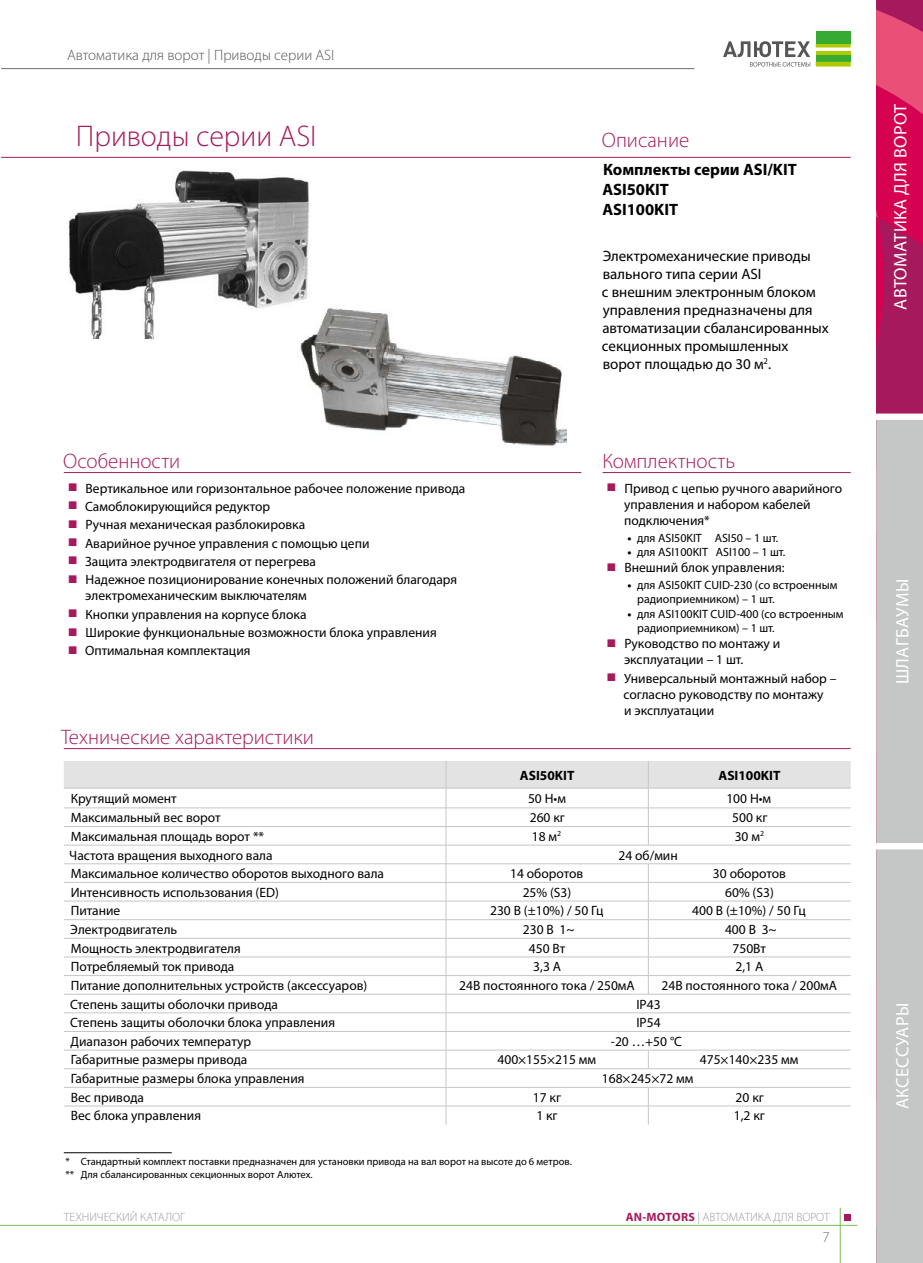
<style>
.page{position:relative;width:923px;height:1263px;background:#fff}
.page>*{position:absolute;margin:0;border:0;box-sizing:border-box;transform-origin:0 0}
.t1{font:300 30px "Myriad Pro";color:#a61a5d}
.t2{font:300 21px "Myriad Pro";color:#a61a5d}
.t3{font:18px "Myriad Pro";letter-spacing:.02em;color:#fff}
.t4{font:700 16.5px/19.8px "Myriad Pro";color:#000}
.t5{font:15px/18px "Myriad Pro";color:#000}
.t6{font:300 15px "Myriad Pro";color:#565655}
.t7{font:300 15px "Myriad Pro";color:#6e6e6e}
.t8{font:13.5px/16.2px "Myriad Pro";color:#000}
.t9{font:700 13.5px "Myriad Pro";color:#000}
.t10{font:12px/14.4px "Myriad Pro";color:#000}
.t11{font:300 12px "Myriad Pro";color:#9c9c9d}
.t12{font:10.5px/12.6px "Myriad Pro";color:#000}
.s1{font-family:"Arial";font-size:16.5px;color:#a61a5d}
.s2{color:#fff}
.s3{font-weight:700}
.s4{font-weight:700;color:#a61a5d}
</style>
<div class="page">
<svg style="left:876px;top:0;width:47px;height:414px;background:#c31b5d"></svg>
<div style="left:815px;top:32px;width:35px;height:12px;background:#37aa32"></div>
<svg style="left:723px;top:41px;width:127px;height:26px"></svg>
<hr style="left:1px;top:68px;width:693px;height:1px;background:#6e6e6e">
<hr style="left:840px;top:1208px;width:1px;height:55px;background:#7abb57">
<hr style="left:0;top:1225px;width:857px;height:1px;background:#7abb57">
<svg style="left:844px;top:1214px;width:6px;height:6px"></svg>
<div style="left:876px;top:420px;width:47px;height:843px;background:#c5c6c6"></div>
<hr style="left:1px;top:157px;width:849px;height:1px;background:#a61a5d">
<hr style="left:64px;top:472px;width:517px;height:1px;background:#a61a5d">
<hr style="left:602px;top:472px;width:248px;height:1px;background:#a61a5d">
<hr style="left:64px;top:748px;width:786px;height:1px;background:#a61a5d">
<svg style="left:64px;top:761px;width:786px;height:363px"></svg>
<hr style="left:648px;top:975px;width:202px;height:1px;background:#c5c6c6">
<hr style="left:446px;top:994px;width:202px;height:1px;background:#c5c6c6">
<hr style="left:648px;top:994px;width:202px;height:1px;background:#c5c6c6">
<hr style="left:64px;top:1152px;width:108px;height:1px;background:#000">
<img style="left:69px;top:170px;width:240px;height:169px">
<img style="left:298px;top:304px;width:268px;height:142px">
<div style="left:876px;top:843px;width:47px;height:6px;background:#fff"></div>
<p class="t6" style="left:67px;top:46px;width:269px">Автоматика для ворот | Приводы серии ASI</p>
<h1 class="t1" style="left:76px;top:118px;width:242px">Приводы серии ASI</h1>
<h2 class="t2" style="left:63px;top:448px;width:119px">Особенности</h2>
<p class="t8" style="left:68px;top:480px;width:399px"><span class="s1">■</span> Вертикальное или горизонтальное рабочее положение привода</p>
<p class="t8" style="left:68px;top:498px;width:204px"><span class="s1">■</span> Самоблокирующийся редуктор</p>
<p class="t8" style="left:68px;top:516px;width:239px"><span class="s1">■</span> Ручная механическая разблокировка</p>
<p class="t8" style="left:68px;top:535px;width:303px"><span class="s1">■</span> Аварийное ручное управления с помощью цепи</p>
<p class="t8" style="left:68px;top:553px;width:250px"><span class="s1">■</span> Защита электродвигателя от перегрева</p>
<p class="t8" style="left:85px;top:571px;width:373px;text-indent:-17px"><span class="s1">■</span> Надежное позиционирование конечных положений благодаря электромеханическим выключателям</p>
<p class="t8" style="left:68px;top:606px;width:240px"><span class="s1">■</span> Кнопки управления на корпусе блока</p>
<p class="t8" style="left:68px;top:624px;width:370px"><span class="s1">■</span> Широкие функциональные возможности блока управления</p>
<p class="t8" style="left:68px;top:643px;width:184px"><span class="s1">■</span> Оптимальная комплектация</p>
<h2 class="t2" style="left:61px;top:724px;width:263px">Технические характеристики<span class="s2">*</span></h2>
<h2 class="t2" style="left:602px;top:127px;width:89px">Описание</h2>
<p class="t4" style="left:602px;top:159px;width:196px">Комплекты серии ASI/KIT<br>ASI50KIT<br>ASI100KIT</p>
<p class="t5" style="left:602px;top:247px;width:228px">Электромеханические приводы вального типа серии ASI<br>с внешним электронным блоком управления предназначены для автоматизации сбалансированных секционных промышленных ворот площадью до 30 м<sup>2</sup>.</p>
<h2 class="t2" style="left:602px;top:448px;width:134px">Комплектность</h2>
<p class="t8" style="left:624px;top:480px;width:220px;text-indent:-17px"><span class="s1">■</span> Привод с цепью ручного аварийного управления и набором кабелей подключения*</p>
<p class="t10" style="left:627px;top:530px;width:152px"><span class="s3">•</span> для ASI50KIT ASI50 – 1 шт.</p>
<p class="t10" style="left:627px;top:544px;width:159px"><span class="s3">•</span> для ASI100KIT ASI100 – 1 шт.</p>
<p class="t8" style="left:606px;top:559px;width:179px"><span class="s1">■</span> Внешний блок управления:</p>
<p class="t10" style="left:637px;top:577px;width:202px;text-indent:-10px"><span class="s3">•</span> для ASI50KIT CUID-230 (со встроенным радиоприемником) – 1 шт.</p>
<p class="t10" style="left:637px;top:606px;width:208px;text-indent:-10px"><span class="s3">•</span> для ASI100KIT CUID-400 (со встроенным радиоприемником) – 1 шт.</p>
<p class="t8" style="left:624px;top:635px;width:158px;text-indent:-17px"><span class="s1">■</span> Руководство по монтажу и эксплуатации – 1 шт.</p>
<p class="t8" style="left:623px;top:670px;width:215px;text-indent:-17px"><span class="s1">■</span> Универсальный монтажный набор – согласно руководству по монтажу<br>и эксплуатации</p>
<p class="t9" style="left:520px;top:766px;width:56px">ASI50KIT</p>
<p class="t9" style="left:718px;top:766px;width:64px">ASI100KIT</p>
<p class="t8" style="left:71px;top:790px;width:107px">Крутящий момент</p>
<p class="t8" style="left:528px;top:790px;width:39px">50 Н•м</p>
<p class="t8" style="left:726px;top:790px;width:46px">100 Н•м</p>
<p class="t8" style="left:71px;top:809px;width:151px">Максимальный вес ворот</p>
<p class="t8" style="left:530px;top:809px;width:37px">260 кг</p>
<p class="t8" style="left:732px;top:809px;width:37px">500 кг</p>
<p class="t8" style="left:71px;top:828px;width:195px">Максимальная площадь ворот **</p>
<p class="t8" style="left:532px;top:828px;width:31px">18 м<sup>2</sup></p>
<p class="t8" style="left:734px;top:828px;width:31px">30 м<sup>2</sup></p>
<p class="t8" style="left:69px;top:847px;width:205px">Частота вращения выходного вала</p>
<p class="t8" style="left:618px;top:847px;width:61px">24 об/мин</p>
<p class="t8" style="left:71px;top:865px;width:315px">Максимальное количество оборотов выходного вала</p>
<p class="t8" style="left:510px;top:865px;width:75px">14 оборотов</p>
<p class="t8" style="left:713px;top:865px;width:75px">30 оборотов</p>
<p class="t8" style="left:71px;top:884px;width:210px">Интенсивность использования (ED)</p>
<p class="t8" style="left:523px;top:884px;width:50px">25% (S3)</p>
<p class="t8" style="left:725px;top:884px;width:50px">60% (S3)</p>
<p class="t8" style="left:71px;top:902px;width:51px">Питание</p>
<p class="t8" style="left:490px;top:902px;width:115px">230 В (±10%) / 50 Гц</p>
<p class="t8" style="left:692px;top:902px;width:115px">400 В (±10%) / 50 Гц</p>
<p class="t8" style="left:70px;top:921px;width:108px">Электродвигатель</p>
<p class="t8" style="left:523px;top:921px;width:53px">230 В 1~</p>
<p class="t8" style="left:725px;top:921px;width:53px">400 В 3~</p>
<p class="t8" style="left:71px;top:940px;width:172px">Мощность электродвигателя</p>
<p class="t8" style="left:529px;top:940px;width:38px">450 Вт</p>
<p class="t8" style="left:732px;top:940px;width:35px">750Вт</p>
<p class="t8" style="left:71px;top:958px;width:165px">Потребляемый ток привода</p>
<p class="t8" style="left:533px;top:958px;width:29px">3,3 А</p>
<p class="t8" style="left:735px;top:958px;width:29px">2,1 А</p>
<p class="t8" style="left:71px;top:977px;width:298px">Питание дополнительных устройств (аксессуаров)</p>
<p class="t8" style="left:459px;top:977px;width:177px">24В постоянного тока / 250мА</p>
<p class="t8" style="left:661px;top:977px;width:177px">24В постоянного тока / 200мА</p>
<p class="t8" style="left:70px;top:996px;width:209px">Степень защиты оболочки привода</p>
<p class="t8" style="left:636px;top:996px;width:26px">IP43</p>
<p class="t8" style="left:70px;top:1014px;width:266px">Степень защиты оболочки блока управления</p>
<p class="t8" style="left:636px;top:1014px;width:26px">IP54</p>
<p class="t8" style="left:71px;top:1033px;width:182px">Диапазон рабочих температур</p>
<p class="t8" style="left:611px;top:1033px;width:73px">-20 …+50 °С</p>
<p class="t8" style="left:71px;top:1052px;width:178px">Габаритные размеры привода</p>
<p class="t8" style="left:497px;top:1052px;width:100px">400×155×215 мм</p>
<p class="t8" style="left:700px;top:1052px;width:100px">475×140×235 мм</p>
<p class="t8" style="left:71px;top:1070px;width:235px">Габаритные размеры блока управления</p>
<p class="t8" style="left:602px;top:1070px;width:93px">168×245×72 мм</p>
<p class="t8" style="left:71px;top:1089px;width:75px">Вес привода</p>
<p class="t8" style="left:533px;top:1089px;width:30px">17 кг</p>
<p class="t8" style="left:735px;top:1089px;width:30px">20 кг</p>
<p class="t8" style="left:71px;top:1107px;width:132px">Вес блока управления</p>
<p class="t8" style="left:536px;top:1107px;width:23px">1 кг</p>
<p class="t8" style="left:734px;top:1107px;width:33px">1,2 кг</p>
<p class="t12" style="left:65px;top:1155px;width:508px">* Стандартный комплект поставки предназначен для установки привода на вал ворот на высоте до 6 метров. ** Для сбалансированных секционных ворот Алютех.</p>
<p class="t11" style="left:64px;top:1209px;width:123px">ТЕХНИЧЕСКИЙ КАТАЛОГ</p>
<p class="t11" style="left:626px;top:1209px;width:205px"><span class="s4">AN-MOTORS</span> | АВТОМАТИКА ДЛЯ ВОРОТ</p>
<p class="t7" style="left:822px;top:1227px;width:9px">7</p>
<h3 class="t3" style="left:889px;top:310px;width:208px;rotate:-90deg">АВТОМАТИКА ДЛЯ ВОРОТ</h3>
<h3 class="t3" style="left:891px;top:684px;width:107px;rotate:-90deg">ШЛАГБАУМЫ</h3>
<h3 class="t3" style="left:891px;top:1109px;width:108px;rotate:-90deg">АКСЕССУАРЫ</h3>
</div>
